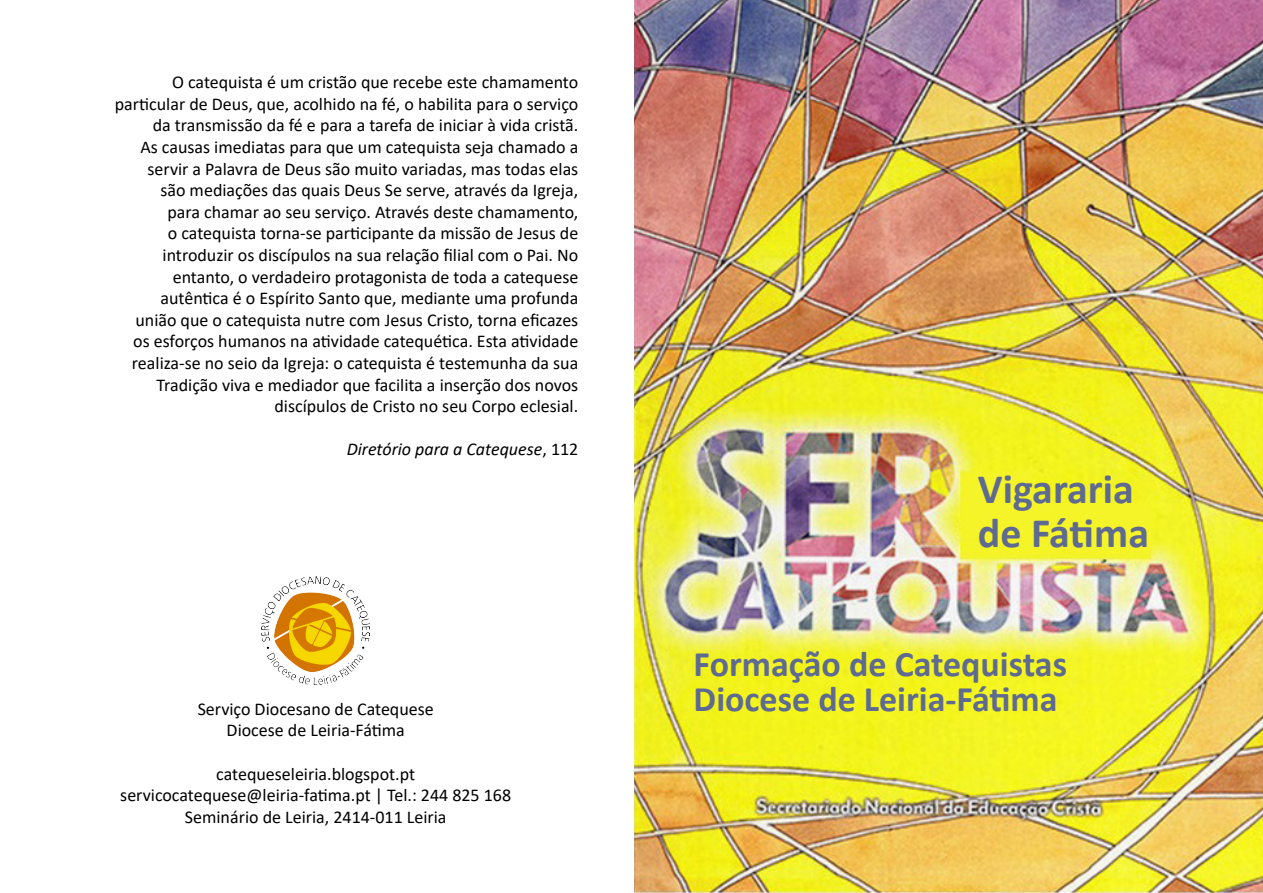
<style>
.page{position:relative;width:1263px;height:893px;background:#fff}
.page>*{position:absolute;margin:0;border:0;box-sizing:border-box;transform-origin:0 0}
.t1{font:700 42px/45px "Calibri";color:#5e6a92}
.t2{font:700 36px/34.5px "Calibri";color:#5e6a92}
.t3{font:18px/21.6px "Calibri";color:#000;text-align:center}
.t4{font:italic 18px "Calibri";color:#000}
.s1{font-style:normal}
</style>
<div class="page">
<img style="left:634px;top:0;width:629px;height:893px">
<img style="left:262px;top:577px;width:107px;height:108px">
<p class="t3" style="left:115px;top:71px;width:465px;text-align:right">O catequista é um cristão que recebe este chamamento particular de Deus, que, acolhido na fé, o habilita para o serviço da transmissão da fé e para a tarefa de iniciar à vida cristã.<br>As causas imediatas para que um catequista seja chamado a servir a Palavra de Deus são muito variadas, mas todas elas<br>são mediações das quais Deus Se serve, através da Igreja,<br>para chamar ao seu serviço. Através deste chamamento,<br>o catequista torna-se participante da missão de Jesus de introduzir os discípulos na sua relação filial com o Pai. No entanto, o verdadeiro protagonista de toda a catequese autêntica é o Espírito Santo que, mediante uma profunda<br>união que o catequista nutre com Jesus Cristo, torna eficazes os esforços humanos na atividade catequética. Esta atividade realiza-se no seio da Igreja: o catequista é testemunha da sua Tradição viva e mediador que facilita a inserção dos novos discípulos de Cristo no seu Corpo eclesial.</p>
<p class="t4" style="left:347px;top:437px;width:233px">Diretório para a Catequese<span class="s1">, 112</span></p>
<p class="t3" style="left:198px;top:697px;width:238px">Serviço Diocesano de Catequese<br>Diocese de Leiria-Fátima</p>
<p class="t3" style="left:120px;top:762px;width:392px">catequeseleiria.blogspot.pt servicocatequese@leiria-fatima.pt | Tel.: 244 825 168<br>Seminário de Leiria, 2414-011 Leiria</p>
<h1 class="t1" style="left:978px;top:465px;width:173px">Vigararia de Fátima</h1>
<h2 class="t2" style="left:694px;top:647px;width:375px">Formação de Catequistas<br>Diocese de Leiria-Fátima</h2>
</div>
